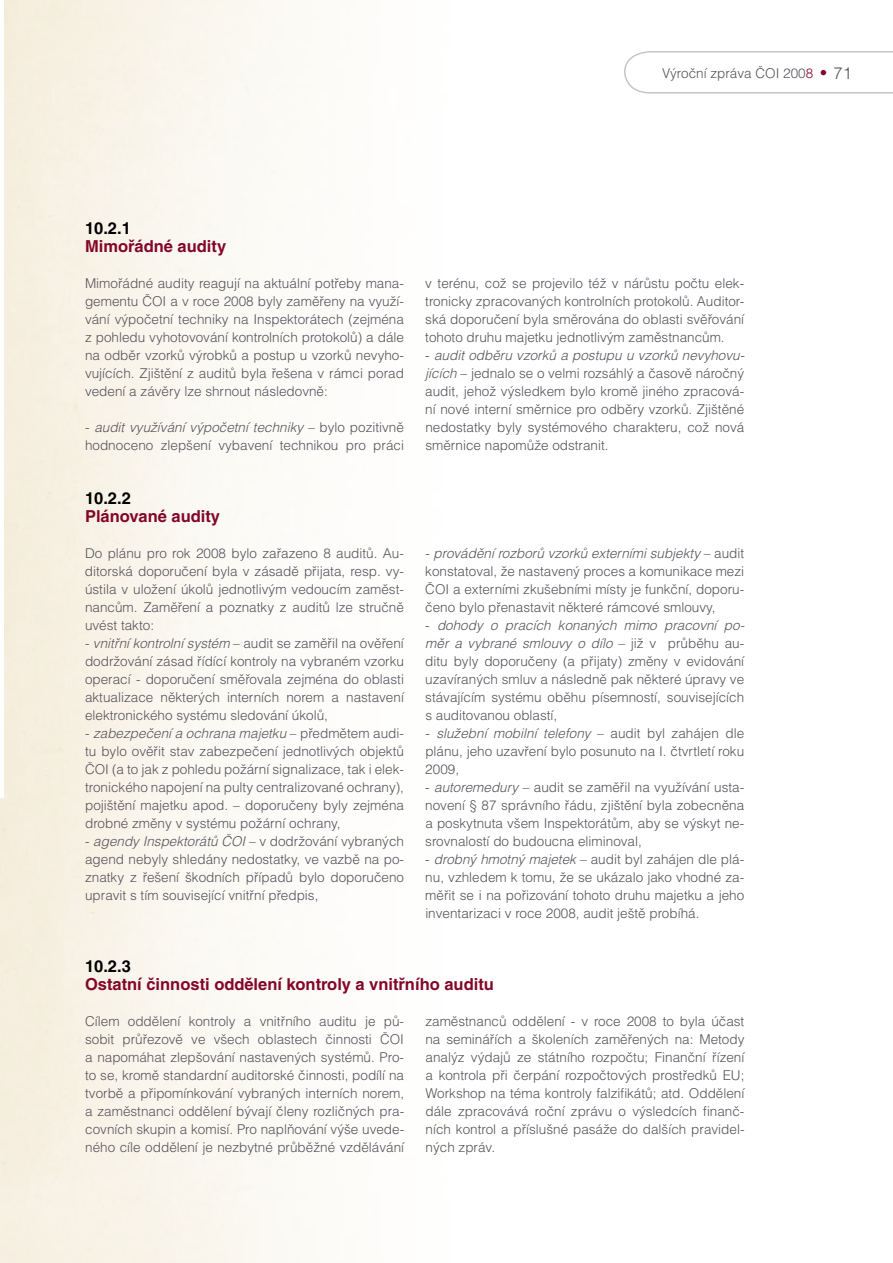
<style>
.page{position:relative;width:893px;height:1263px;background:#fff}
.page>*{position:absolute;margin:0;border:0;box-sizing:border-box;transform-origin:0 0}
.t1{font:700 16.5px "Helvetica CE";color:#830628}
.t2{font:700 16.5px "Helvetica CE";color:#000}
.t3{font:300 13.5px/18px "Helvetica CE";color:#55535b;text-align:justify}
.s1{color:#830628}
.s2{font-size:15px;color:#830628}
.s3{font-size:16.5px}
.s4{font-style:italic}
</style>
<div class="page">
<svg style="left:624px;top:51px;width:269px;height:43px"></svg>
<p class="t3" style="left:662px;top:64px;width:191px">Výroční zpráva ČOI 200<span class="s1">8</span> <span class="s2">•</span> <span class="s3">71</span></p>
<p class="t2" style="left:85px;top:219px;width:47px">10.2.1</p>
<p class="t1" style="left:85px;top:237px;width:143px">Mimořádné audity</p>
<p class="t3" style="left:85px;top:274px;width:320px">Mimořádné audity reagují na aktuální potřeby mana&shy;gementu ČOI a v roce 2008 byly zaměřeny na využí&shy;vání výpočetní techniky na i nspektorátech (zejména z pohledu vyhotovování kontrolních protokolů) a dále na odběr vzorků výrobků a postup u vzorků nevyho&shy;vujících. Zjištění z auditů byla řešena v rámci porad vedení a závěry lze shrnout následovně:</p>
<p class="t3" style="left:85px;top:418px;width:320px">- <span class="s4">audit využívání výpočetní techniky</span> – bylo pozitivně hodnoceno zlepšení vybavení technikou pro práci</p>
<p class="t2" style="left:85px;top:489px;width:47px">10.2.2</p>
<p class="t1" style="left:85px;top:507px;width:137px">Plánované audity</p>
<p class="t3" style="left:85px;top:544px;width:320px">Do plánu pro rok 2008 bylo zařazeno 8 auditů. Au&shy;ditorská doporučení byla v zásadě přijata, resp. vy&shy;ústila v uložení úkolů jednotlivým vedoucím zaměst&shy;nancům. Zaměření a poznatky z auditů lze stručně uvést takto:</p>
<p class="t3" style="left:85px;top:634px;width:320px">- <span class="s4">vnitřní kontrolní systém</span> – audit se zaměřil na ověření dodržování zásad řídící kontroly na vybraném vzorku operací - doporučení směřovala zejména do oblasti aktualizace některých interních norem a nastavení elektronického systému sledování úkolů,</p>
<p class="t3" style="left:85px;top:724px;width:320px">- <span class="s4">zabezpečení a ochrana majetku</span> – předmětem audi&shy;tu bylo ověřit stav zabezpečení jednotlivých objektů ČOI (a to jak z pohledu požární signalizace, tak i elek&shy;tronického napojení na pulty centralizované ochrany), pojištění majetku apod. – doporučeny byly zejména drobné změny v systému požární ochrany,</p>
<p class="t3" style="left:85px;top:832px;width:320px">- <span class="s4">agendy Inspektorátů ČOI</span> – v dodržování vybraných agend nebyly shledány nedostatky, ve vazbě na po&shy;znatky z řešení škodních případů bylo doporučeno upravit s tím související vnitřní předpis,</p>
<p class="t3" style="left:425px;top:274px;width:320px">v terénu, což se projevilo též v nárůstu počtu elek&shy;tronicky zpracovaných kontrolních protokolů. Auditor&shy;ská doporučení byla směrována do oblasti svěřování tohoto druhu majetku jednotlivým zaměstnancům.</p>
<p class="t3" style="left:425px;top:346px;width:321px">- <span class="s4">audit odběru vzorků a postupu u vzorků nevyhovu&shy;jících</span> – jednalo se o velmi rozsáhlý a časově náročný audit, jehož výsledkem bylo kromě jiného zpracová&shy;ní nové interní směrnice pro odběry vzorků. Zjištěné nedostatky byly systémového charakteru, což nová směrnice napomůže odstranit.</p>
<p class="t3" style="left:425px;top:544px;width:320px">- <span class="s4">provádění rozborů vzorků externími subjekty</span> – audit konstatoval, že nastavený proces a komunikace mezi ČOI a externími zkušebními místy je funkční, doporu&shy;čeno bylo přenastavit některé rámcové smlouvy,</p>
<p class="t3" style="left:425px;top:616px;width:321px">- <span class="s4">dohody o pracích konaných mimo pracovní po&shy;měr a vybrané smlouvy o dílo</span> – již v průběhu au&shy;ditu byly doporučeny (a přijaty) změny v evidování uzavíraných smluv a následně pak některé úpravy ve stávajícím systému oběhu písemností, souvisejících s auditovanou oblastí,</p>
<p class="t3" style="left:425px;top:724px;width:320px">- <span class="s4">služební mobilní telefony</span> – audit byl zahájen dle plánu, jeho uzavření bylo posunuto na I. čtvrtletí roku 2009,</p>
<p class="t3" style="left:425px;top:778px;width:320px">- <span class="s4">autoremedury</span> – audit se zaměřil na využívání usta&shy;novení § 87 správního řádu, zjištění byla zobecněna a poskytnuta všem Inspektorátům, aby se výskyt ne&shy;srovnalostí do budoucna eliminoval,</p>
<p class="t3" style="left:425px;top:850px;width:320px">- <span class="s4">drobný hmotný majetek</span> – audit byl zahájen dle plá&shy;nu, vzhledem k tomu, že se ukázalo jako vhodné za&shy;měřit se i na pořizování tohoto druhu majetku a jeho inventarizaci v roce 2008, audit ještě probíhá.</p>
<p class="t2" style="left:85px;top:957px;width:47px">10.2.3</p>
<p class="t1" style="left:85px;top:975px;width:410px">Ostatní činnosti oddělení kontroly a vnitřního auditu</p>
<p class="t3" style="left:85px;top:1012px;width:321px">Cílem oddělení kontroly a vnitřního auditu je pů&shy;sobit průřezově ve všech oblastech činnosti ČOI a napomáhat zlepšování nastavených systémů. Pro&shy;to se, kromě standardní auditorské činnosti, podílí na tvorbě a připomínkování vybraných interních norem, a zaměstnanci oddělení bývají členy rozličných pra&shy;covních skupin a komisí. Pro naplňování výše uvede&shy;ného cíle oddělení je nezbytné průběžné vzdělávání</p>
<p class="t3" style="left:425px;top:1012px;width:320px">zaměstnanců oddělení - v roce 2008 to byla účast na seminářích a školeních zaměřených na: Metody analýz výdajů ze státního rozpočtu; Finanční řízení a kontrola při čerpání rozpočtových prostředků EU ; Workshop na téma kontroly falzifikátů; atd. Oddělení dále zpracovává roční zprávu o výsledcích finanč&shy;ních kontrol a příslušné pasáže do dalších pravidel&shy;ných zpráv.</p>
</div>
